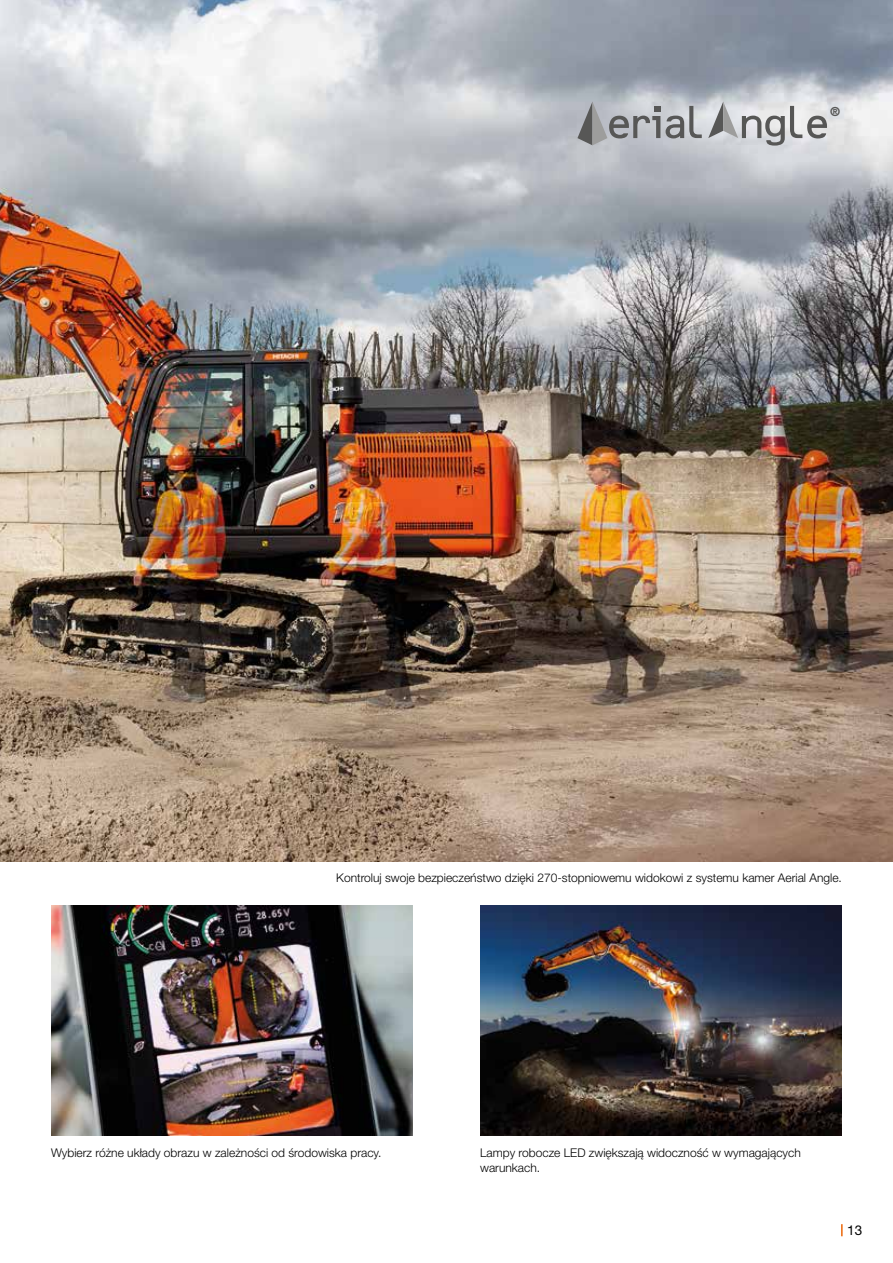
<style>
.page{position:relative;width:893px;height:1263px;background:#fff}
.page>*{position:absolute;margin:0;border:0;box-sizing:border-box;transform-origin:0 0}
.t1{font:13.5px "Helvetica Neue LT Pro";color:#000}
.t2{font:700 condensed 12.6px "Helvetica Neue LT Pro";color:#575756}
.t3{font:300 12px/15px "Helvetica Neue LT Pro";color:#000}
</style>
<div class="page">
<svg style="left:841px;top:1224px;width:2px;height:12px"></svg>
<img style="left:0;top:0;width:893px;height:861px">
<svg style="left:577px;top:102px;width:83px;height:43px;background:#a3a5aa"></svg>
<svg style="left:666px;top:106px;width:36px;height:32px"></svg>
<svg style="left:708px;top:102px;width:119px;height:44px;background:#bfc0c2"></svg>
<img style="left:480px;top:906px;width:362px;height:229px">
<img style="left:51px;top:906px;width:361px;height:229px">
<p class="t2" style="left:830px;top:104px;width:12px">®</p>
<p class="t3" style="left:336px;top:870px;width:507px">Kontroluj swoje bezpieczeństwo dzięki 270-stopniowemu widokowi z systemu kamer Aerial Angle.</p>
<p class="t3" style="left:51px;top:1145px;width:332px">Wybierz różne układy obrazu w zależności od środowiska pracy.</p>
<p class="t3" style="left:480px;top:1145px;width:322px">Lampy robocze LED zwiększają widoczność w wymagających warunkach.</p>
<p class="t1" style="left:847px;top:1222px;width:17px">13</p>
</div>
